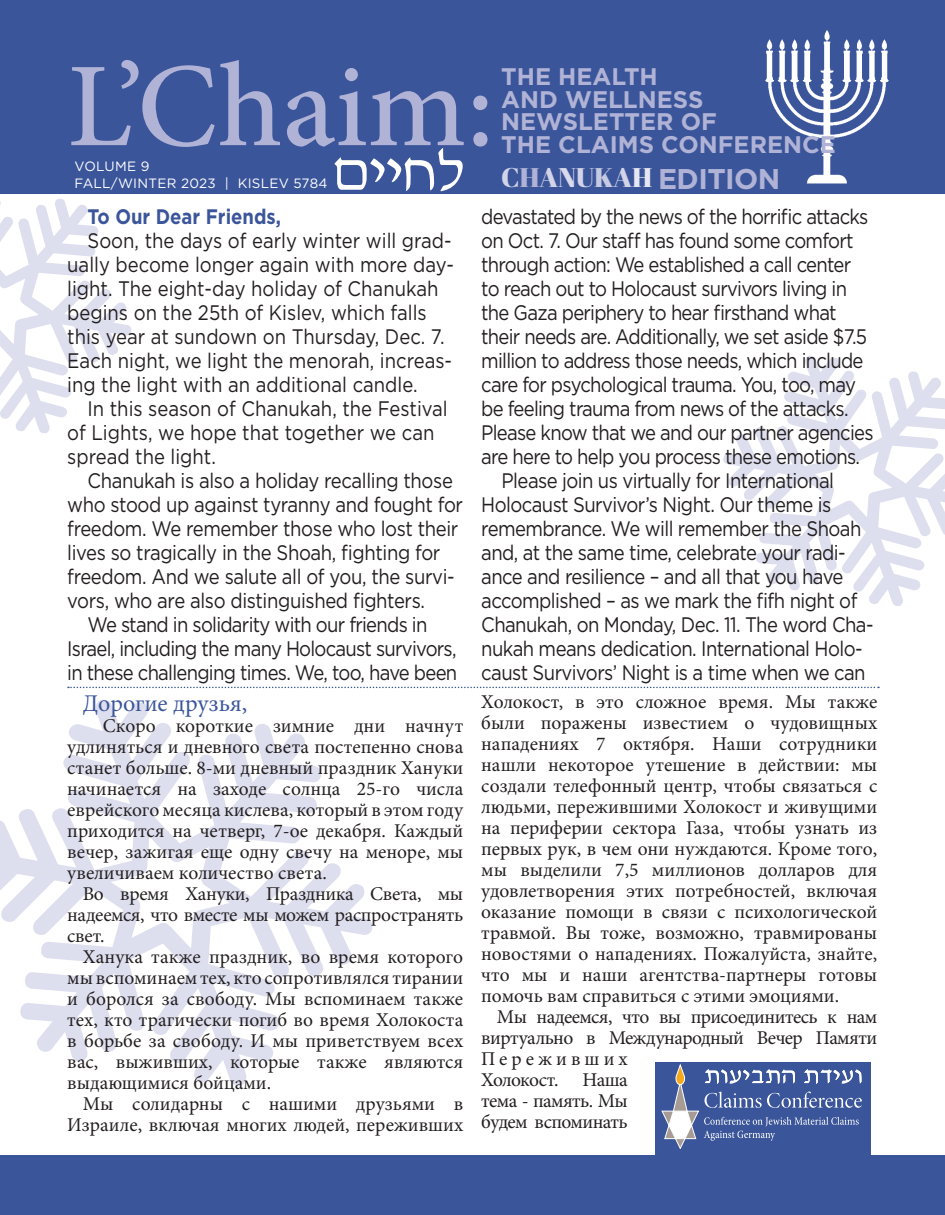
<style>
.page{position:relative;width:945px;height:1215px;background:#fff}
.page>*{position:absolute;margin:0;border:0;box-sizing:border-box;transform-origin:0 0}
.t1{font:500 120px "Minion Pro";color:#b0b3d5}
.t2{font:63px "Rmz David";color:#fff}
.t3{font:700 28.5px "Gotham";letter-spacing:-.02em;color:#b0b3d5}
.t4{font:700 24px/22.5px "Gotham";color:#b0b3d5}
.t5{font:24px "Minion Pro";color:#3b559b}
.t6{font:21px "Gotham";letter-spacing:-.03em;color:#231f20;scale:.88 1}
.t7{font:21px/24px "Gotham";color:#231f20;scale:.88 1}
.t8{font:700 21px "Gotham";color:#3b559b;scale:.88 1}
.t9{font:19.5px/21px "Minion Pro";letter-spacing:-.005em;color:#231f20;text-align:justify}
.t10{font:19.5px/21px "Minion Pro";letter-spacing:-.03em;color:#231f20}
.t11{font:13.5px/16.2px "Gotham";letter-spacing:.02em;color:#fff}
.s1{font-family:"Abril Fatface";font-weight:400;font-size:27px;color:#d2d4e8}
.s2{font-family:"Abril Fatface";font-weight:400;font-size:27px}
.s3{font-family:"Abril Fatface";font-weight:400;font-size:27px;color:#d9daeb}
.s4{font-family:"Abril Fatface";font-weight:400;font-size:27px;color:#c6c9e2}
.s5{font-family:"Abril Fatface";font-weight:400;font-size:27px;color:#e7e7f3}
</style>
<div class="page">
<svg style="left:0;top:198px;width:132px;height:235px"></svg>
<svg style="left:723px;top:356px;width:222px;height:250px"></svg>
<svg style="left:0;top:700px;width:373px;height:386px"></svg>
<div style="left:0;top:0;width:945px;height:194px;background:#3b559b"></div>
<div style="left:0;top:1155px;width:945px;height:60px;background:#3b559b"></div>
<img style="left:765px;top:30px;width:124px;height:154px">
<div style="left:655px;top:1063px;width:216px;height:94px;background:#3b559b"></div>
<svg style="left:662px;top:1065px;width:200px;height:84px"></svg>
<svg style="left:68px;top:687px;width:811px;height:1px"></svg>
<h1 class="t1" style="left:67px;top:26px;width:429px">L’Chaim:</h1>
<h2 class="t2" style="left:333px;top:148px;width:134px">ohhjk</h2>
<p class="t8" style="left:88px;top:202px;width:222px">To Our Dear Friends,</p>
<p class="t7" style="left:67px;top:228px;width:441px;text-indent:20px">Soon, the days of early winter will grad&shy;ually become longer again with more day&shy;light. The eight-day holiday of Chanukah begins on the 25th of Kislev, which falls this year at sundown on Thursday, Dec. 7.<br>Each night, we light the menorah, increas&shy;ing the light with an additional candle.</p>
<p class="t7" style="left:67px;top:396px;width:434px;text-indent:20px">In this season of Chanukah, the Festival of Lights, we hope that together we can spread the light.</p>
<p class="t6" style="left:88px;top:467px;width:417px">Chanukah is also a holiday recalling those</p>
<p class="t6" style="left:67px;top:491px;width:451px">who stood up against tyranny and fought for</p>
<p class="t6" style="left:67px;top:515px;width:446px">freedom. We remember those who lost their</p>
<p class="t6" style="left:67px;top:539px;width:426px">lives so tragically in the Shoah, fighting for</p>
<p class="t6" style="left:67px;top:563px;width:442px">freedom. And we salute all of you, the survi-</p>
<p class="t6" style="left:67px;top:587px;width:408px">vors, who are also distinguished fighters.</p>
<p class="t6" style="left:88px;top:611px;width:388px">We stand in solidarity with our friends in</p>
<p class="t6" style="left:67px;top:635px;width:444px">Israel, including the many Holocaust survivors,</p>
<p class="t6" style="left:67px;top:659px;width:445px">in these challenging times. We, too, have been</p>
<p class="t4" style="left:501px;top:65px;width:336px">THE HEALTH<br>AND WELLNESS<br>NEWSLETTER OF<br>THE CLAIMS CONFERENCE</p>
<h3 class="t3" style="left:501px;top:160px;width:281px"><span class="s1">C</span><span class="s2">H</span><span class="s1">A</span><span class="s3">N</span><span class="s1">U</span><span class="s4">K</span><span class="s1">A</span><span class="s5">H</span> EDITION</h3>
<p class="t11" style="left:75px;top:158px;width:254px">VOLUME 9<br>FALL/WINTER 2023 | KISLEV 5784</p>
<p class="t6" style="left:481px;top:203px;width:442px">devastated by the news of the horrific attacks</p>
<p class="t6" style="left:481px;top:227px;width:425px">on Oct. 7. Our staff has found some comfort</p>
<p class="t6" style="left:481px;top:251px;width:422px">through action: We established a call center</p>
<p class="t6" style="left:481px;top:275px;width:417px">to reach out to Holocaust survivors living in</p>
<p class="t6" style="left:481px;top:299px;width:405px">the Gaza periphery to hear firsthand what</p>
<p class="t6" style="left:481px;top:323px;width:440px">their needs are. Additionally, we set aside $7.5</p>
<p class="t6" style="left:481px;top:347px;width:436px">million to address those needs, which include</p>
<p class="t6" style="left:481px;top:371px;width:427px">care for psychological trauma. You, too, may</p>
<p class="t6" style="left:481px;top:395px;width:419px">be feeling trauma from news of the attacks.</p>
<p class="t6" style="left:481px;top:419px;width:447px">Please know that we and our partner agencies</p>
<p class="t6" style="left:481px;top:443px;width:432px">are here to help you process these emotions.</p>
<p class="t6" style="left:502px;top:467px;width:379px">Please join us virtually for International</p>
<p class="t6" style="left:481px;top:491px;width:399px">Holocaust Survivor’s Night. Our theme is</p>
<p class="t6" style="left:481px;top:515px;width:434px">remembrance. We will remember the Shoah</p>
<p class="t6" style="left:481px;top:539px;width:416px">and, at the same time, celebrate your radi-</p>
<p class="t6" style="left:481px;top:563px;width:413px">ance and resilience – and all that you have</p>
<p class="t6" style="left:481px;top:587px;width:429px">accomplished – as we mark the fifh night of</p>
<p class="t6" style="left:481px;top:611px;width:447px">Chanukah, on Monday, Dec. 11. The word Cha-</p>
<p class="t6" style="left:481px;top:635px;width:435px">nukah means dedication. International Holo-</p>
<p class="t6" style="left:481px;top:659px;width:438px">caust Survivors’ Night is a time when we can</p>
<p class="t5" style="left:83px;top:688px;width:166px">Дорогие друзья,</p>
<p class="t9" style="left:67px;top:716px;width:398px;text-indent:36px">Скоро короткие зимние дни начнут удлиняться и дневного света постепенно снова станет больше. 8-ми дневный праздник Хануки начинается на заходе солнца 25-го числа еврейского месяца кислева, который в этом году приходится на четверг, 7-ое декабря. Каждый вечер, зажигая еще одну свечу на меноре, мы увеличиваем количество света.</p>
<p class="t9" style="left:67px;top:884px;width:398px;text-indent:16px">Во время Хануки, Праздника Света, мы надеемся, что вместе мы можем распространять свет.</p>
<p class="t9" style="left:67px;top:947px;width:398px;text-indent:16px">Ханука также праздник, во время которого мы вспоминаем тех, кто сопротивлялся тирании и боролся за свободу. Мы вспоминаем также тех, кто трагически погиб во время Холокоста в борьбе за свободу. И мы приветствуем всех вас, выживших, которые также являются выдающимися бойцами.</p>
<p class="t9" style="left:67px;top:1094px;width:397px;text-align:right">Мы солидарны с нашими друзьями в<br>Израиле, включая многих людей, переживших</p>
<p class="t9" style="left:481px;top:691px;width:398px">Холокост, в это сложное время. Мы также были поражены известием о чудовищных нападениях 7 октября. Наши сотрудники нашли некоторое утешение в действии: мы создали телефонный центр, чтобы связаться с людьми, пережившими Холокост и живущими на периферии сектора Газа, чтобы узнать из первых рук, в чем они нуждаются. Кроме того, мы выделили 7,5 миллионов долларов для удовлетворения этих потребностей, включая оказание помощи в связи с психологической травмой. Вы тоже, возможно, травмированы новостями о нападениях. Пожалуйста, знайте, что мы и наши агентства-партнеры готовы помочь вам справиться с этими эмоциями.</p>
<p class="t10" style="left:481px;top:1006px;width:398px;text-indent:16px">Мы надеемся, что вы присоединитесь к нам виртуально в Международный Вечер Памяти<br>Переживших<br>Холокост. Наша<br>тема - память. Мы<br>будем вспоминать</p>
</div>
